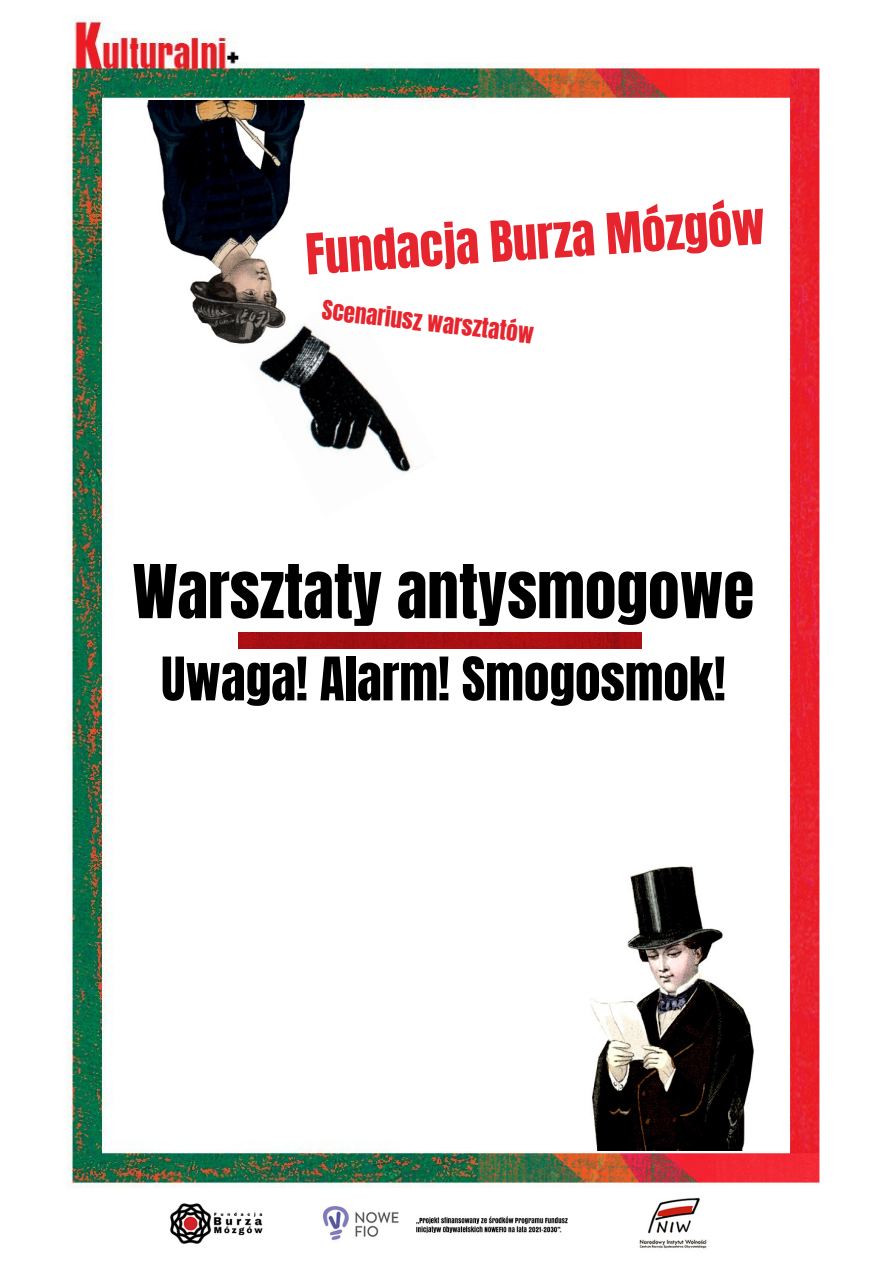
<style>
.page{position:relative;width:894px;height:1264px;background:#fff}
.page>*{position:absolute;margin:0;border:0;box-sizing:border-box;transform-origin:0 0}
.t1{font:63px "Anton";color:#000}
.t2{font:51px "Anton";color:#000}
.t3{font:47.85px "Anton";color:#e6252e}
.t4{font:22.95px "Anton";color:#e6252e}
</style>
<div class="page">
<img style="left:66px;top:16px;width:412px;height:1172px">
<img style="left:478px;top:68px;width:342px;height:1118px">
<div style="left:121px;top:110px;width:649px;height:1023px;background:#fff"></div>
<img style="left:106px;top:100px;width:205px;height:262px">
<img style="left:400px;top:818px;width:387px;height:332px">
<img style="left:170px;top:1197px;width:537px;height:52px">
<img style="left:239px;top:632px;width:402px;height:16px">
<div style="left:295px;top:239px;width:40px;height:107px;background:#fff"></div>
<div style="left:489px;top:892px;width:135px;height:102px;background:#fff"></div>
<div style="left:453px;top:977px;width:135px;height:59px;background:#fff"></div>
<div style="left:501px;top:955px;width:135px;height:40px;background:#fff"></div>
<img style="left:239px;top:294px;width:173px;height:180px">
<p class="t3" style="left:303px;top:221px;width:461px;rotate:-4deg">Fundacja Burza Mózgów</p>
<p class="t4" style="left:324px;top:292px;width:214px;rotate:7deg">Scenariusz warsztatów</p>
<p class="t1" style="left:132px;top:546px;width:623px">Warsztaty antysmogowe</p>
<p class="t2" style="left:161px;top:642px;width:566px">Uwaga! Alarm! Smogosmok!</p>
</div>
